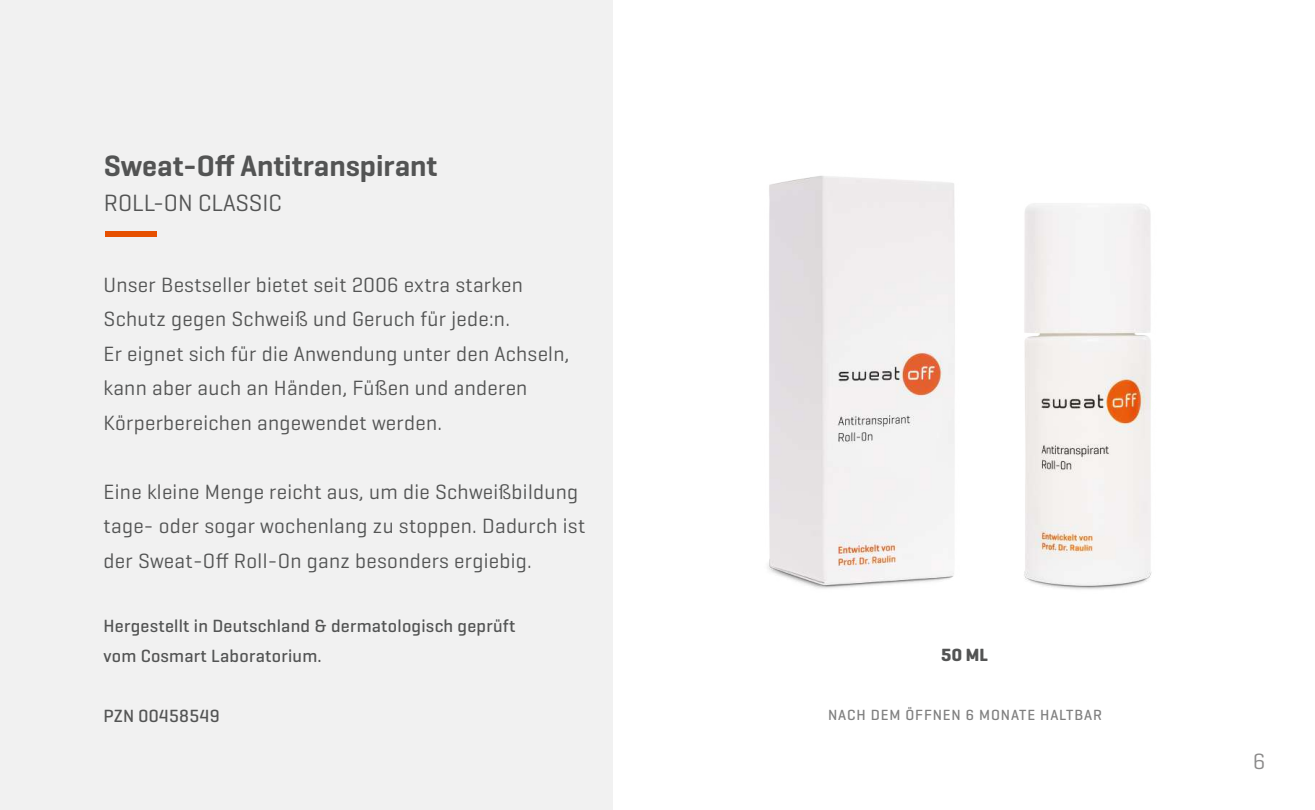
<style>
.page{position:relative;width:1315px;height:810px;background:#fff}
.page>*{position:absolute;margin:0;border:0;box-sizing:border-box;transform-origin:0 0}
.t1{font:600 30px "Geogrotesque";color:#535454}
.t2{font:24px "Geogrotesque";color:#535454}
.t3{font:22.5px "Geogrotesque";color:#8b8a8a}
.t4{font:21px/34.5px "Geogrotesque";letter-spacing:.015em;color:#535454}
.t5{font:500 18px/30px "Geogrotesque";letter-spacing:.015em;color:#535454}
.t6{font:700 18px "Geogrotesque";color:#535454}
.t7{font:500 15px "Geogrotesque";letter-spacing:.06em;color:#808080}
</style>
<div class="page">
<img style="left:767px;top:176px;width:385px;height:414px">
<div style="left:0;top:0;width:612px;height:810px;background:#f1f1f1"></div>
<div style="left:105px;top:231px;width:51px;height:6px;background:#e65000"></div>
<h1 class="t1" style="left:104px;top:147px;width:335px">Sweat-Off Antitranspirant</h1>
<p class="t2" style="left:104px;top:187px;width:179px">ROLL-ON CLASSIC</p>
<p class="t4" style="left:104px;top:267px;width:467px">Unser Bestseller bietet seit 2006 extra starken Schutz gegen Schweiß und Geruch für jede:n.<br>Er eignet sich für die Anwendung unter den Achseln, kann aber auch an Händen, Füßen und anderen Körperbereichen angewendet werden.</p>
<p class="t4" style="left:104px;top:474px;width:483px">Eine kleine Menge reicht aus, um die Schweißbildung tage- oder sogar wochenlang zu stoppen. Dadurch ist der Sweat-Off Roll-On ganz besonders ergiebig.</p>
<p class="t5" style="left:104px;top:611px;width:413px">Hergestellt in Deutschland &amp; dermatologisch geprüft vom Cosmart Laboratorium.</p>
<p class="t5" style="left:104px;top:701px;width:117px">PZN 00458549</p>
<p class="t6" style="left:941px;top:644px;width:48px">50 ML</p>
<p class="t7" style="left:828px;top:706px;width:275px">NACH DEM ÖFFNEN 6 MONATE HALTBAR</p>
<p class="t3" style="left:1252px;top:748px;width:14px">6</p>
</div>
